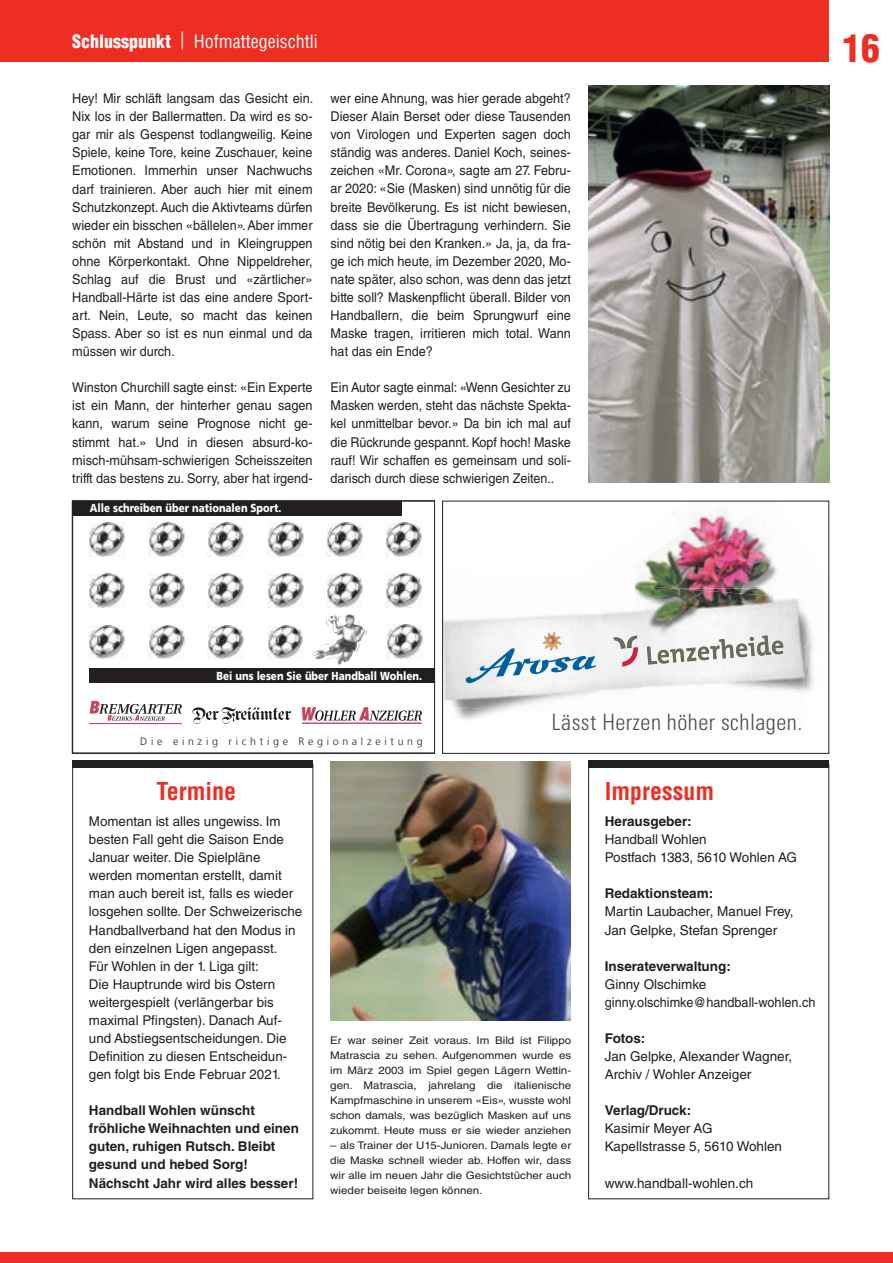
<style>
.page{position:relative;width:893px;height:1263px;background:#fff}
.page>*{position:absolute;margin:0;border:0;box-sizing:border-box;transform-origin:0 0}
.t1{font:900 condensed 37.5px "Helvetica LT Std";color:#ee2e22}
.t2{font:700 condensed 24px "Helvetica LT Std";color:#ee2e22}
.t3{font:300 condensed 22.65px "Univers";letter-spacing:.02em;color:#534d4b}
.t4{font:condensed 18px "Helvetica LT Std";color:#fff}
.t5{font:13.5px/18px "Helvetica LT Std";color:#231f20;text-align:justify;scale:.94 1}
.t6{font:13.5px/18px "Helvetica LT Std";color:#231f20}
.t7{font:13.5px/18px "Helvetica LT Std";color:#231f20;text-align:justify;scale:.93 1}
.t8{font:700 13.5px/18.1px "Helvetica LT Std";color:#231f20}
.t9{font:900 11.55px "Frutiger LT Com";color:#fff;scale:.85 1}
.t10{font:10.5px/15px "Helvetica LT Std";color:#231f20;text-align:justify;scale:1.1 1}
.t11{font:300 10.5px "Frutiger LT Com";letter-spacing:.35em;color:#231f20}
.s1{font-weight:900}
</style>
<div class="page">
<div style="left:0;top:0;width:829px;height:62px;background:#ee2e22"></div>
<div style="left:0;top:1252px;width:893px;height:11px;background:#ee2e22"></div>
<img style="left:444px;top:633px;width:152px;height:85px">
<svg style="left:464px;top:648px;width:132px;height:37px"></svg>
<img style="left:542px;top:632px;width:20px;height:19px">
<img style="left:679px;top:568px;width:98px;height:20px">
<img style="left:636px;top:508px;width:136px;height:77px">
<img style="left:704px;top:540px;width:72px;height:48px">
<img style="left:765px;top:674px;width:49px;height:18px">
<img style="left:679px;top:588px;width:84px;height:1px">
<img style="left:574px;top:581px;width:64px;height:95px">
<img style="left:636px;top:585px;width:43px;height:69px">
<img style="left:609px;top:633px;width:27px;height:40px">
<img style="left:776px;top:598px;width:38px;height:76px">
<img style="left:776px;top:598px;width:9px;height:56px">
<img style="left:679px;top:589px;width:97px;height:97px">
<svg style="left:647px;top:635px;width:136px;height:30px"></svg>
<svg style="left:613px;top:636px;width:25px;height:31px"></svg>
<img style="left:627px;top:647px;width:11px;height:17px">
<img style="left:647px;top:646px;width:10px;height:19px">
<img style="left:658px;top:650px;width:11px;height:14px">
<img style="left:670px;top:648px;width:14px;height:15px">
<img style="left:686px;top:647px;width:10px;height:14px">
<img style="left:698px;top:645px;width:21px;height:15px">
<img style="left:719px;top:639px;width:15px;height:19px">
<img style="left:736px;top:643px;width:11px;height:14px">
<img style="left:748px;top:637px;width:7px;height:19px">
<img style="left:757px;top:635px;width:14px;height:21px">
<img style="left:772px;top:640px;width:11px;height:14px">
<img style="left:648px;top:598px;width:57px;height:38px">
<div style="left:442px;top:501px;width:387px;height:253px;border:1px solid #231f20"></div>
<svg style="left:74px;top:515px;width:349px;height:210px"></svg>
<img style="left:329px;top:612px;width:22px;height:15px">
<div style="left:72px;top:501px;width:330px;height:14px;background:#231f20"></div>
<div style="left:386px;top:619px;width:36px;height:40px;background:#fff"></div>
<img style="left:386px;top:625px;width:36px;height:33px">
<div style="left:89px;top:668px;width:346px;height:15px;background:#231f20"></div>
<svg style="left:217px;top:665px;width:205px;height:22px"></svg>
<div style="left:327px;top:517px;width:36px;height:40px;background:#fff"></div>
<img style="left:327px;top:523px;width:36px;height:33px">
<div style="left:386px;top:517px;width:36px;height:40px;background:#fff"></div>
<img style="left:386px;top:523px;width:36px;height:33px">
<div style="left:327px;top:568px;width:36px;height:40px;background:#fff"></div>
<img style="left:327px;top:574px;width:36px;height:33px">
<div style="left:386px;top:568px;width:36px;height:40px;background:#fff"></div>
<img style="left:386px;top:574px;width:36px;height:33px">
<div style="left:89px;top:517px;width:36px;height:40px;background:#fff"></div>
<img style="left:89px;top:523px;width:36px;height:33px">
<div style="left:89px;top:568px;width:36px;height:40px;background:#fff"></div>
<img style="left:89px;top:574px;width:36px;height:33px">
<div style="left:208px;top:619px;width:36px;height:40px;background:#fff"></div>
<img style="left:208px;top:625px;width:36px;height:33px">
<div style="left:267px;top:619px;width:36px;height:40px;background:#fff"></div>
<img style="left:267px;top:625px;width:36px;height:33px">
<div style="left:148px;top:517px;width:36px;height:40px;background:#fff"></div>
<img style="left:148px;top:523px;width:36px;height:33px">
<div style="left:148px;top:568px;width:36px;height:40px;background:#fff"></div>
<img style="left:148px;top:574px;width:36px;height:33px">
<div style="left:208px;top:517px;width:36px;height:40px;background:#fff"></div>
<img style="left:208px;top:523px;width:36px;height:33px">
<div style="left:208px;top:568px;width:36px;height:40px;background:#fff"></div>
<img style="left:208px;top:574px;width:36px;height:33px">
<div style="left:148px;top:619px;width:36px;height:40px;background:#fff"></div>
<img style="left:148px;top:625px;width:36px;height:33px">
<div style="left:89px;top:619px;width:36px;height:40px;background:#fff"></div>
<img style="left:89px;top:625px;width:36px;height:33px">
<div style="left:267px;top:517px;width:37px;height:40px;background:#fff"></div>
<img style="left:267px;top:523px;width:37px;height:33px">
<div style="left:267px;top:568px;width:37px;height:40px;background:#fff"></div>
<img style="left:267px;top:574px;width:37px;height:33px">
<svg style="left:302px;top:707px;width:120px;height:14px"></svg>
<hr style="left:302px;top:723px;width:120px;height:1px;background:#c5465c">
<svg style="left:90px;top:701px;width:92px;height:20px"></svg>
<hr style="left:89px;top:723px;width:93px;height:1px;background:#c5465c">
<svg style="left:192px;top:707px;width:100px;height:17px"></svg>
<div style="left:72px;top:500px;width:363px;height:254px;border:1px solid #231f20"></div>
<img style="left:330px;top:761px;width:240px;height:259px">
<div style="left:588px;top:764px;width:241px;height:435px;border:1px solid #231f20"></div>
<div style="left:588px;top:760px;width:241px;height:7px;background:#231f20"></div>
<div style="left:72px;top:764px;width:241px;height:435px;border:1px solid #231f20"></div>
<div style="left:72px;top:760px;width:241px;height:7px;background:#231f20"></div>
<img style="left:588px;top:85px;width:241px;height:398px">
<h3 class="t4" style="left:72px;top:30px;width:247px"><span class="s1">Schlusspunkt</span> | Hofmattegeischtli</h3>
<p class="t5" style="left:72px;top:89px;width:258px">Hey! Mir schläft langsam das Gesicht ein.<br>Nix los in der Ballermatten. Da wird es so&shy;gar mir als Gespenst todlangweilig. Keine Spiele, keine Tore, keine Zuschauer, keine Emotionen. Immerhin unser Nachwuchs darf trainieren. Aber auch hier mit einem Schutzkonzept. Auch die Aktivteams dürfen wieder ein bisschen «bällelen». Aber immer schön mit Abstand und in Kleingruppen ohne Körperkontakt. Ohne Nippeldreher, Schlag auf die Brust und «zärtlicher» Handball-Härte ist das eine andere Sport&shy;art. Nein, Leute, so macht das keinen Spass. Aber so ist es nun einmal und da müssen wir durch.</p>
<p class="t5" style="left:72px;top:378px;width:257px">Winston Churchill sagte einst: «Ein Experte ist ein Mann, der hinterher genau sagen kann, warum seine Prognose nicht ge&shy;stimmt hat.» Und in diesen absurd-ko&shy;misch-mühsam-schwierigen Scheisszeiten trifft das bestens zu. Sorry, aber hat irgend-</p>
<p class="t9" style="left:90px;top:500px;width:227px">Alle schreiben über nationalen Sport.</p>
<p class="t5" style="left:331px;top:89px;width:257px">wer eine Ahnung, was hier gerade abgeht?<br>Dieser Alain Berset oder diese Tausenden von Virologen und Experten sagen doch ständig was anderes. Daniel Koch, seines&shy;zeichen «Mr. Corona», sagte am 27. Febru&shy;ar 2020: «Sie (Masken) sind unnötig für die breite Bevölkerung. Es ist nicht bewiesen, dass sie die Übertragung verhindern. Sie sind nötig bei den Kranken.» Ja, ja, da fra&shy;ge ich mich heute, im Dezember 2020, Mo&shy;nate später, also schon, was denn das jetzt bitte soll? Maskenpflicht überall. Bilder von Handballern, die beim Sprungwurf eine Maske tragen, irritieren mich total. Wann hat das ein Ende?</p>
<p class="t7" style="left:331px;top:378px;width:260px">Ein Autor sagte einmal: «Wenn Gesichter zu Masken werden, steht das nächste Spekta&shy;kel unmittelbar bevor.» Da bin ich mal auf die Rückrunde gespannt. Kopf hoch! Maske rauf! Wir schaffen es gemeinsam und soli&shy;darisch durch diese schwierigen Zeiten..</p>
<h1 class="t1" style="left:842px;top:24px;width:39px">16</h1>
<p class="t9" style="left:217px;top:669px;width:243px">Bei uns lesen Sie über Handball Wohlen.</p>
<p class="t11" style="left:140px;top:735px;width:284px">Die einzig richtige Regionalzeitung</p>
<h3 class="t3" style="left:552px;top:709px;width:252px">Lässt Herzen höher schlagen.</h3>
<h2 class="t2" style="left:157px;top:776px;width:81px">Termine</h2>
<p class="t6" style="left:89px;top:812px;width:215px">Momentan ist alles ungewiss. Im besten Fall geht die Saison Ende Januar weiter. Die Spielpläne werden momentan erstellt, damit man auch bereit ist, falls es wieder losgehen sollte. Der Schweizerische Handballverband hat den Modus in den einzelnen Ligen angepasst.<br>Für Wohlen in der 1. Liga gilt:<br>Die Hauptrunde wird bis Ostern weitergespielt (verlängerbar bis maximal Pfingsten). Danach Auf&shy;und Abstiegsentscheidungen. Die Definition zu diesen Entscheidun&shy;gen folgt bis Ende Februar 2021.</p>
<p class="t8" style="left:89px;top:1101px;width:211px">Handball Wohlen wünscht fröhliche Weihnachten und einen guten, ruhigen Rutsch. Bleibt gesund und hebed Sorg!<br>Nächscht Jahr wird alles besser!</p>
<p class="t10" style="left:330px;top:1033px;width:221px">Er war seiner Zeit voraus. Im Bild ist Filippo Matrascia zu sehen. Aufgenommen wurde es im März 2003 im Spiel gegen Lägern Wettin&shy;gen. Matrascia, jahrelang die italienische Kampfmaschine in unserem «Eis», wusste wohl schon damals, was bezüglich Masken auf uns zukommt. Heute muss er sie wieder anziehen</p>
<p class="t10" style="left:330px;top:1138px;width:221px">– als Trainer der U15-Junioren. Damals legte er die Maske schnell wieder ab. Hoffen wir, dass wir alle im neuen Jahr die Gesichtstücher auch wieder beiseite legen können.</p>
<h2 class="t2" style="left:605px;top:776px;width:111px">Impressum</h2>
<p class="t8" style="left:605px;top:812px;width:88px">Herausgeber:</p>
<p class="t6" style="left:605px;top:830px;width:194px">Handball Wohlen<br>Postfach 1383, 5610 Wohlen AG</p>
<p class="t8" style="left:605px;top:884px;width:110px">Redaktionsteam:</p>
<p class="t6" style="left:605px;top:902px;width:190px">Martin Laubacher, Manuel Frey,<br>Jan Gelpke, Stefan Sprenger</p>
<p class="t8" style="left:605px;top:957px;width:127px">Inserateverwaltung:</p>
<p class="t6" style="left:605px;top:975px;width:212px">Ginny Olschimke ginny.olschimke@handball-wohlen.ch</p>
<p class="t8" style="left:605px;top:1029px;width:42px">Fotos:</p>
<p class="t6" style="left:605px;top:1047px;width:189px">Jan Gelpke, Alexander Wagner,<br>Archiv / Wohler Anzeiger</p>
<p class="t8" style="left:605px;top:1101px;width:88px">Verlag/Druck:</p>
<p class="t6" style="left:605px;top:1119px;width:179px">Kasimir Meyer AG<br>Kapellstrasse 5, 5610 Wohlen</p>
<p class="t6" style="left:605px;top:1174px;width:150px">www.handball-wohlen.ch</p>
</div>
